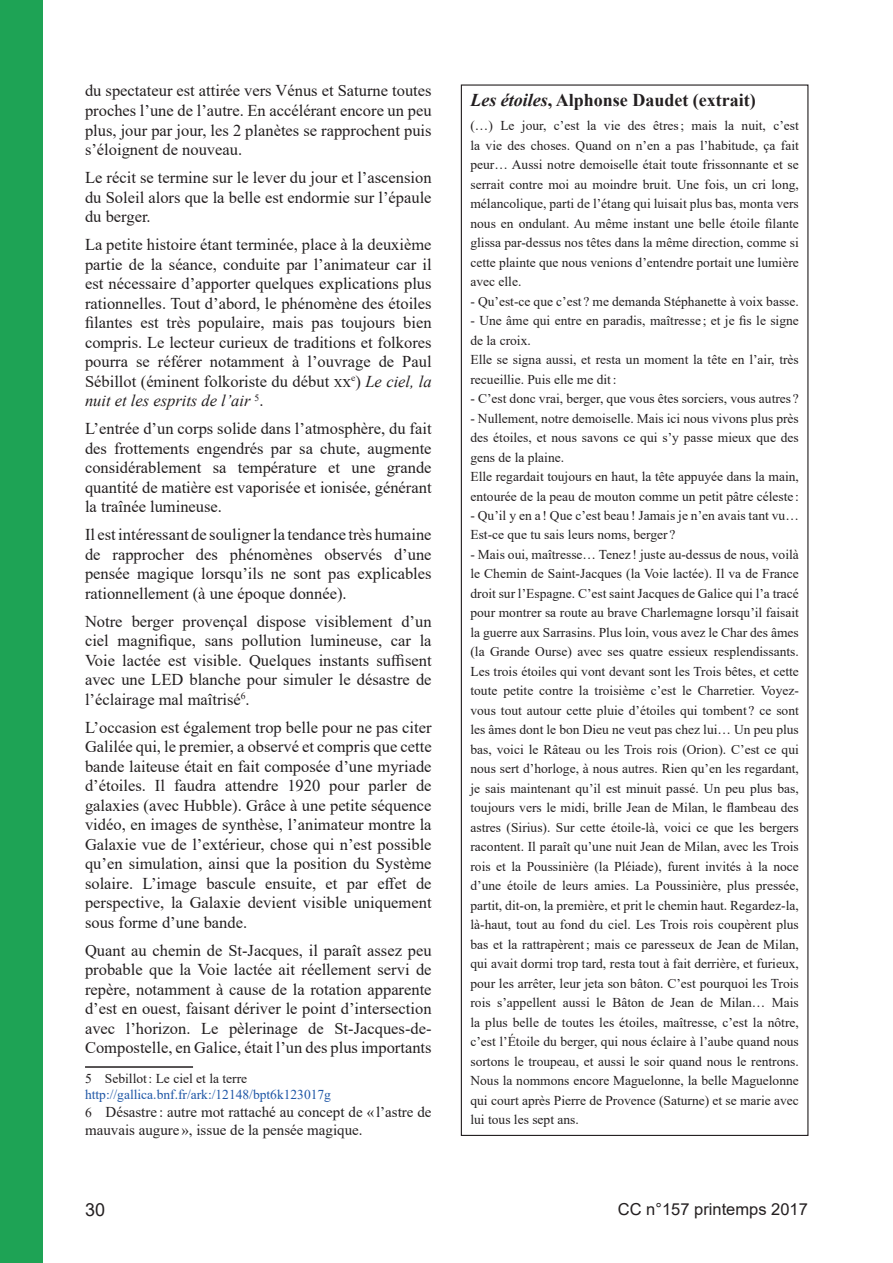
<style>
.page{position:relative;width:893px;height:1263px;background:#fff}
.page>*{position:absolute;margin:0;border:0;box-sizing:border-box;transform-origin:0 0}
.t1{font:700 18px "Times New Roman";color:#231f20}
.t2{font:18px "Arial";color:#231f20}
.t3{font:16.5px/19.5px "Times New Roman";color:#231f20;text-align:justify}
.t4{font:16.5px "Arial";color:#231f20}
.t5{font:15px/18px "Times New Roman";color:#231f20}
.t6{font:13.5px/19.5px "Times New Roman";color:#231f20}
.t7{font:13.5px "Times New Roman";color:#1e56a6}
.s1{font-style:italic}
.s2{font-size:13.5px}
</style>
<div class="page">
<div style="left:0;top:0;width:43px;height:1263px;background:#1ea355"></div>
<hr style="left:85px;top:1066px;width:108px;height:2px;background:#231f20">
<p class="t3" style="left:85px;top:81px;width:348px">du spectateur est attirée vers Vénus et Saturne toutes proches l’une de l’autre. En accélérant encore un peu plus, jour par jour, les 2 planètes se rapprochent puis s’éloignent de nouveau.</p>
<p class="t3" style="left:85px;top:167px;width:348px">Le récit se termine sur le lever du jour et l’ascension du Soleil alors que la belle est endormie sur l’épaule du berger.</p>
<p class="t3" style="left:85px;top:234px;width:348px">La petite histoire étant terminée, place à la deuxième partie de la séance, conduite par l’animateur car il est nécessaire d’apporter quelques explications plus rationnelles. Tout d’abord, le phénomène des étoiles filantes est très populaire, mais pas toujours bien compris. Le lecteur curieux de traditions et folkores pourra se référer notamment à l’ouvrage de Paul Sébillot (éminent folkoriste du début xx<sup>e</sup>) <span class="s1">Le ciel, la nuit et les esprits de l’air</span> <sup>5</sup>.</p>
<p class="t3" style="left:85px;top:418px;width:348px">L’entrée d’un corps solide dans l’atmosphère, du fait des frottements engendrés par sa chute, augmente considérablement sa température et une grande quantité de matière est vaporisée et ionisée, générant la traînée lumineuse.</p>
<p class="t3" style="left:85px;top:524px;width:348px">Il est intéressant de souligner la tendance très humaine de rapprocher des phénomènes observés d’une pensée magique lorsqu’ils ne sont pas explicables rationnellement (à une époque donnée).</p>
<p class="t3" style="left:85px;top:611px;width:348px">Notre berger provençal dispose visiblement d’un ciel magnifique, sans pollution lumineuse, car la Voie lactée est visible. Quelques instants suffisent avec une LED blanche pour simuler le désastre de l’éclairage mal maîtrisé<sup>6</sup>.</p>
<p class="t3" style="left:85px;top:717px;width:348px">L’occasion est également trop belle pour ne pas citer Galilée qui, le premier, a observé et compris que cette bande laiteuse était en fait composée d’une myriade d’étoiles. Il faudra attendre 1920 pour parler de galaxies (avec Hubble). Grâce à une petite séquence vidéo, en images de synthèse, l’animateur montre la Galaxie vue de l’extérieur, chose qui n’est possible qu’en simulation, ainsi que la position du Système solaire. L’image bascule ensuite, et par effet de perspective, la Galaxie devient visible uniquement sous forme d’une bande.</p>
<p class="t3" style="left:85px;top:940px;width:348px">Quant au chemin de St-Jacques, il paraît assez peu probable que la Voie lactée ait réellement servi de repère, notamment à cause de la rotation apparente d’est en ouest, faisant dériver le point d’intersection avec l’horizon. Le pèlerinage de St-Jacques-de-Compostelle, en Galice, était l’un des plus importants</p>
<p class="t6" style="left:85px;top:1068px;width:164px">5 Sebillot: Le ciel et la terre</p>
<p class="t7" style="left:85px;top:1085px;width:247px">http://gallica.bnf.fr/ark:/12148/bpt6k123017g</p>
<p class="t5" style="left:85px;top:1103px;width:348px"><span class="s2">6</span> Désastre : autre mot rattaché au concept de «l’astre de mauvais augure», issue de la pensée magique.</p>
<h1 class="t1" style="left:470px;top:87px;width:287px"><span class="s1">Les étoiles</span>, Alphonse Daudet (extrait)</h1>
<p class="t6" style="left:470px;top:115px;width:330px;text-align:justify">(…) Le jour, c’est la vie des êtres; mais la nuit, c’est la vie des choses. Quand on n’en a pas l’habitude, ça fait peur… Aussi notre demoiselle était toute frissonnante et se serrait contre moi au moindre bruit. Une fois, un cri long, mélancolique, parti de l’étang qui luisait plus bas, monta vers nous en ondulant. Au même instant une belle étoile filante glissa par-dessus nos têtes dans la même direction, comme si cette plainte que nous venions d’entendre portait une lumière avec elle.</p>
<p class="t6" style="left:470px;top:291px;width:330px">- Qu’est-ce que c’est ? me demanda Stéphanette à voix basse.</p>
<p class="t6" style="left:470px;top:310px;width:330px">- Une âme qui entre en paradis, maîtresse ; et je fis le signe de la croix.<br>Elle se signa aussi, et resta un moment la tête en l’air, très recueillie. Puis elle me dit:</p>
<p class="t6" style="left:470px;top:388px;width:330px">- C’est donc vrai, berger, que vous êtes sorciers, vous autres ?</p>
<p class="t6" style="left:470px;top:408px;width:330px">- Nullement, notre demoiselle. Mais ici nous vivons plus près des étoiles, et nous savons ce qui s’y passe mieux que des gens de la plaine.<br>Elle regardait toujours en haut, la tête appuyée dans la main, entourée de la peau de mouton comme un petit pâtre céleste :</p>
<p class="t6" style="left:470px;top:505px;width:330px">- Qu’il y en a ! Que c’est beau ! Jamais je n’en avais tant vu…<br>Est-ce que tu sais leurs noms, berger ?</p>
<p class="t6" style="left:470px;top:544px;width:330px;text-align:justify">- Mais oui, maîtresse… Tenez ! juste au-dessus de nous, voilà le Chemin de Saint-Jacques (la Voie lactée). Il va de France droit sur l’Espagne. C’est saint Jacques de Galice qui l’a tracé pour montrer sa route au brave Charlemagne lorsqu’il faisait la guerre aux Sarrasins. Plus loin, vous avez le Char des âmes (la Grande Ourse) avec ses quatre essieux resplendissants.<br>Les trois étoiles qui vont devant sont les Trois bêtes, et cette toute petite contre la troisième c’est le Charretier. Voyez&shy;vous tout autour cette pluie d’étoiles qui tombent ? ce sont les âmes dont le bon Dieu ne veut pas chez lui… Un peu plus bas, voici le Râteau ou les Trois rois (Orion). C’est ce qui nous sert d’horloge, à nous autres. Rien qu’en les regardant, je sais maintenant qu’il est minuit passé. Un peu plus bas, toujours vers le midi, brille Jean de Milan, le flambeau des astres (Sirius). Sur cette étoile-là, voici ce que les bergers racontent. Il paraît qu’une nuit Jean de Milan, avec les Trois rois et la Poussinière (la Pléiade), furent invités à la noce d’une étoile de leurs amies. La Poussinière, plus pressée, partit, dit-on, la première, et prit le chemin haut. Regardez-la, là-haut, tout au fond du ciel. Les Trois rois coupèrent plus bas et la rattrapèrent; mais ce paresseux de Jean de Milan, qui avait dormi trop tard, resta tout à fait derrière, et furieux, pour les arrêter, leur jeta son bâton. C’est pourquoi les Trois rois s’appellent aussi le Bâton de Jean de Milan… Mais la plus belle de toutes les étoiles, maîtresse, c’est la nôtre, c’est l’Étoile du berger, qui nous éclaire à l’aube quand nous sortons le troupeau, et aussi le soir quand nous le rentrons.<br>Nous la nommons encore Maguelonne, la belle Maguelonne qui court après Pierre de Provence (Saturne) et se marie avec lui tous les sept ans.</p>
<h1 class="t2" style="left:85px;top:1197px;width:22px">30</h1>
<p class="t4" style="left:618px;top:1198px;width:192px">CC n°157 printemps 2017</p>
</div>
